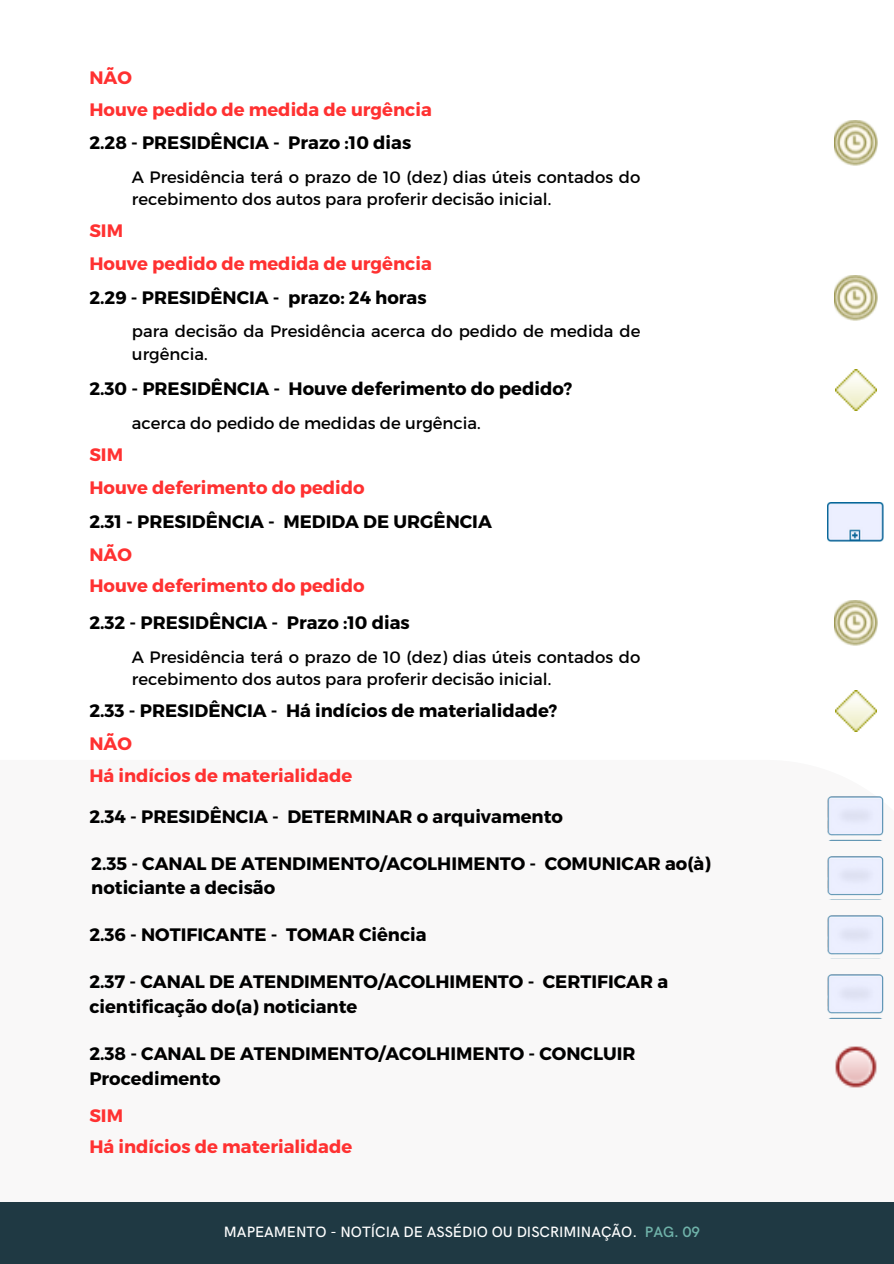
<style>
.page{position:relative;width:894px;height:1264px;background:#fff}
.page>*{position:absolute;margin:0;border:0;box-sizing:border-box;transform-origin:0 0}
.t1{font:700 18px/24.8px "Montserrat";color:#000}
.t2{font:700 18px "Montserrat";color:#ff3131}
.t3{font:16.5px/22.5px "Montserrat";color:#000}
.t4{font:500 15px "HK Grotesk";color:#fff}
.t5{font:600 15px "HK Grotesk";color:#6fb2a9}
</style>
<div class="page">
<div style="left:0;top:759px;width:893px;height:504px;background:#f9f8f8"></div>
<div style="left:0;top:1202px;width:893px;height:61px;background:#1f3943"></div>
<img style="left:834px;top:121px;width:43px;height:45px">
<img style="left:834px;top:275px;width:43px;height:45px">
<img style="left:835px;top:369px;width:41px;height:42px">
<img style="left:827px;top:503px;width:56px;height:38px">
<img style="left:834px;top:600px;width:43px;height:45px">
<img style="left:835px;top:690px;width:41px;height:42px">
<img style="left:827px;top:796px;width:56px;height:44px">
<img style="left:827px;top:856px;width:56px;height:40px">
<img style="left:827px;top:915px;width:56px;height:40px">
<img style="left:827px;top:974px;width:56px;height:44px">
<img style="left:835px;top:1046px;width:42px;height:42px">
<h2 class="t2" style="left:89px;top:66px;width:44px">NÃO</h2>
<h3 class="t2" style="left:89px;top:97px;width:344px">Houve pedido de medida de urgência</h3>
<p class="t1" style="left:89px;top:129px;width:323px">2.28 - PRESIDÊNCIA - Prazo :10 dias</p>
<h1 class="t3" style="left:132px;top:165px;width:510px">A Presidência terá o prazo de 10 (dez) dias úteis contados do recebimento dos autos para proferir decisão inicial.</h1>
<h2 class="t2" style="left:89px;top:218px;width:35px">SIM</h2>
<h2 class="t2" style="left:89px;top:252px;width:344px">Houve pedido de medida de urgência</h2>
<h3 class="t1" style="left:89px;top:284px;width:339px">2.29 - PRESIDÊNCIA - prazo: 24 horas</h3>
<p class="t3" style="left:132px;top:319px;width:510px">para decisão da Presidência acerca do pedido de medida de urgência.</p>
<h2 class="t1" style="left:89px;top:376px;width:484px">2.30 - PRESIDÊNCIA - Houve deferimento do pedido?</h2>
<h3 class="t3" style="left:132px;top:411px;width:350px">acerca do pedido de medidas de urgência.</h3>
<p class="t2" style="left:89px;top:442px;width:35px">SIM</p>
<h1 class="t2" style="left:89px;top:476px;width:277px">Houve deferimento do pedido</h1>
<h2 class="t1" style="left:89px;top:508px;width:404px">2.31 - PRESIDÊNCIA - MEDIDA DE URGÊNCIA</h2>
<h1 class="t2" style="left:89px;top:543px;width:44px">NÃO</h1>
<h1 class="t2" style="left:89px;top:574px;width:277px">Houve deferimento do pedido</h1>
<p class="t1" style="left:89px;top:609px;width:322px">2.32 - PRESIDÊNCIA - Prazo :10 dias</p>
<h2 class="t3" style="left:132px;top:644px;width:510px">A Presidência terá o prazo de 10 (dez) dias úteis contados do recebimento dos autos para proferir decisão inicial.</h2>
<h2 class="t1" style="left:89px;top:697px;width:469px">2.33 - PRESIDÊNCIA - Há indícios de materialidade?</h2>
<h3 class="t2" style="left:89px;top:732px;width:44px">NÃO</h3>
<p class="t2" style="left:89px;top:763px;width:264px">Há indícios de materialidade</p>
<h1 class="t1" style="left:89px;top:802px;width:475px">2.34 - PRESIDÊNCIA - DETERMINAR o arquivamento</h1>
<h2 class="t1" style="left:91px;top:849px;width:621px">2.35 - CANAL DE ATENDIMENTO/ACOLHIMENTO - COMUNICAR ao(à) noticiante a decisão</h2>
<h2 class="t1" style="left:89px;top:921px;width:338px">2.36 - NOTIFICANTE - TOMAR Ciência</h2>
<h2 class="t1" style="left:89px;top:968px;width:580px">2.37 - CANAL DE ATENDIMENTO/ACOLHIMENTO - CERTIFICAR a cientificação do(a) noticiante</h2>
<h2 class="t1" style="left:89px;top:1040px;width:547px">2.38 - CANAL DE ATENDIMENTO/ACOLHIMENTO - CONCLUIR<br>Procedimento</h2>
<h2 class="t2" style="left:89px;top:1103px;width:35px">SIM</h2>
<p class="t2" style="left:89px;top:1135px;width:264px">Há indícios de materialidade</p>
<h1 class="t4" style="left:224px;top:1223px;width:414px">MAPEAMENTO - NOTÍCIA DE ASSÉDIO OU DISCRIMINAÇÃO.</h1>
<h2 class="t5" style="left:644px;top:1223px;width:57px">PAG. 09</h2>
</div>
